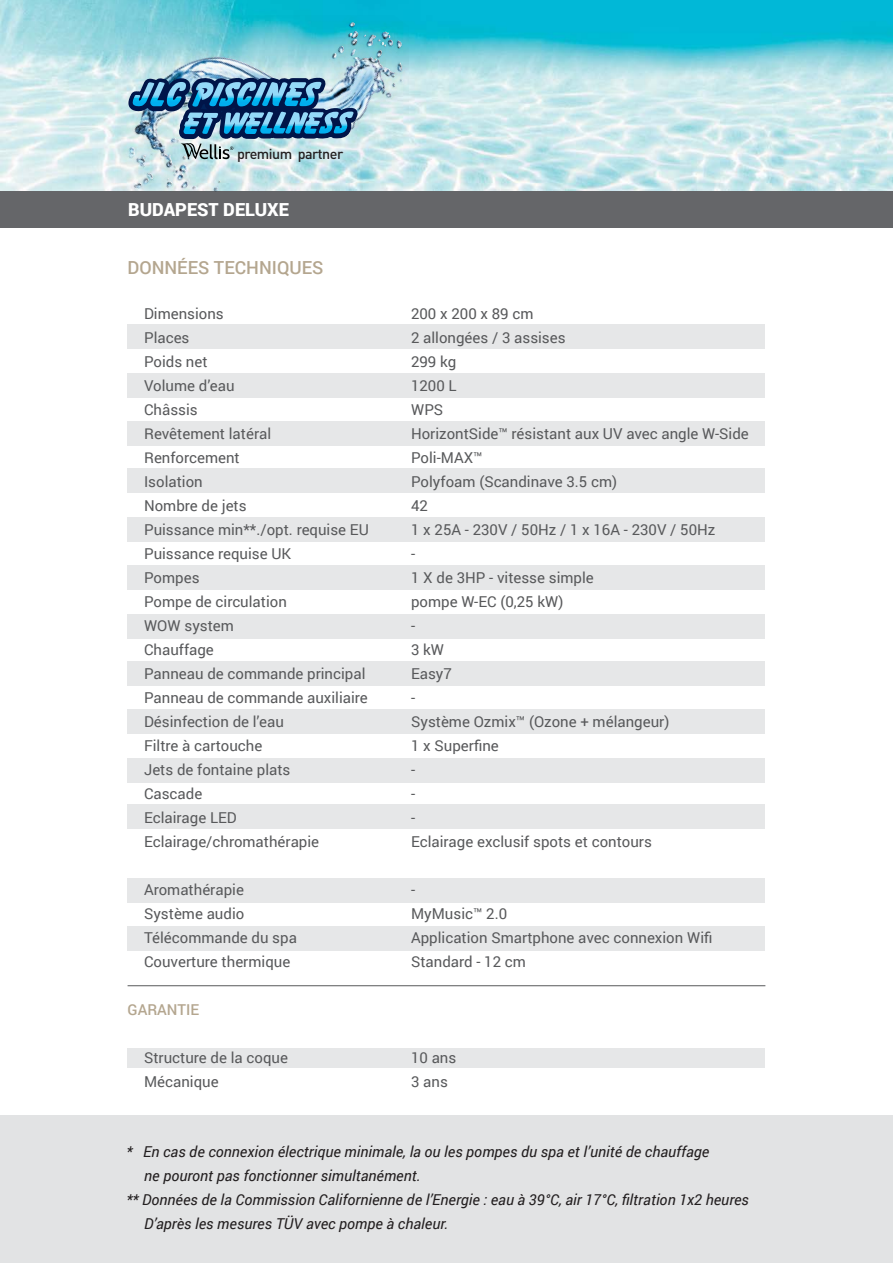
<style>
.page{position:relative;width:893px;height:1263px;background:#fff}
.page>*{position:absolute;margin:0;border:0;box-sizing:border-box;transform-origin:0 0}
.t1{font:500 18px "Roboto";color:#b4a68f}
.t2{font:900 18px "Roboto";color:#fff}
.t3{font:15px "Roboto";color:#58595b}
.t4{font:italic 15px "Roboto";color:#231f20}
.t5{font:500 15px "Roboto";color:#b4a68f}
.t6{font:500 14.25px "DIN Pro";letter-spacing:-.035em;color:#231f20}
</style>
<div class="page">
<div style="left:128px;top:324px;width:637px;height:25px;background:#e6e7e8"></div>
<div style="left:128px;top:373px;width:637px;height:25px;background:#e6e7e8"></div>
<div style="left:128px;top:421px;width:637px;height:25px;background:#e6e7e8"></div>
<div style="left:128px;top:469px;width:637px;height:24px;background:#e6e7e8"></div>
<div style="left:128px;top:517px;width:637px;height:25px;background:#e6e7e8"></div>
<div style="left:128px;top:566px;width:637px;height:24px;background:#e6e7e8"></div>
<div style="left:128px;top:614px;width:637px;height:25px;background:#e6e7e8"></div>
<div style="left:128px;top:661px;width:637px;height:24px;background:#e6e7e8"></div>
<div style="left:128px;top:709px;width:637px;height:25px;background:#e6e7e8"></div>
<div style="left:128px;top:758px;width:637px;height:24px;background:#e6e7e8"></div>
<div style="left:128px;top:804px;width:637px;height:25px;background:#e6e7e8"></div>
<div style="left:128px;top:878px;width:637px;height:25px;background:#e6e7e8"></div>
<div style="left:128px;top:926px;width:637px;height:25px;background:#e6e7e8"></div>
<div style="left:128px;top:1048px;width:637px;height:19px;background:#e6e7e8"></div>
<div style="left:0;top:188px;width:893px;height:39px;background:#656669"></div>
<div style="left:0;top:1115px;width:893px;height:148px;background:#e2e3e4"></div>
<hr style="left:128px;top:985px;width:637px;height:1px;background:#58595b">
<img style="left:0;top:0;width:893px;height:190px">
<svg style="left:145px;top:16px;width:264px;height:175px;background:#58c9d9"></svg>
<img style="left:118px;top:22px;width:285px;height:169px">
<p class="t6" style="left:237px;top:143px;width:108px">premium partner</p>
<p class="t2" style="left:128px;top:196px;width:162px">BUDAPEST DELUXE</p>
<p class="t1" style="left:128px;top:255px;width:25px">DONN</p>
<p class="t1" style="left:177px;top:255px;width:124px">ÉES TECHNIQUES</p>
<p class="t3" style="left:144px;top:303px;width:81px">Dimensions</p>
<p class="t3" style="left:411px;top:303px;width:124px">200 x 200 x 89 cm</p>
<p class="t3" style="left:144px;top:327px;width:47px">Places</p>
<p class="t3" style="left:411px;top:327px;width:156px">2 allongées / 3 assises</p>
<p class="t3" style="left:144px;top:351px;width:65px">Poids net</p>
<p class="t3" style="left:411px;top:351px;width:47px">299 kg</p>
<p class="t3" style="left:144px;top:375px;width:92px">Volume d’eau</p>
<p class="t3" style="left:411px;top:375px;width:47px">1200 L</p>
<p class="t3" style="left:144px;top:399px;width:55px">Châssis</p>
<p class="t3" style="left:411px;top:399px;width:34px">WPS</p>
<p class="t3" style="left:144px;top:423px;width:129px">Revêtement latéral</p>
<p class="t3" style="left:411px;top:423px;width:339px">HorizontSide™ résistant aux UV avec angle W-Side</p>
<p class="t3" style="left:144px;top:447px;width:97px">Renforcement</p>
<p class="t3" style="left:411px;top:447px;width:73px">Poli-MAX™</p>
<p class="t3" style="left:144px;top:471px;width:60px">Isolation</p>
<p class="t3" style="left:411px;top:471px;width:208px">Polyfoam (Scandinave 3.5 cm)</p>
<p class="t3" style="left:144px;top:495px;width:104px">Nombre de jets</p>
<p class="t3" style="left:411px;top:495px;width:18px">42</p>
<p class="t3" style="left:144px;top:519px;width:226px">Puissance min**./opt. requise EU</p>
<p class="t3" style="left:411px;top:519px;width:306px">1 x 25A - 230V / 50Hz / 1 x 16A - 230V / 50Hz</p>
<p class="t3" style="left:144px;top:543px;width:149px">Puissance requise UK</p>
<p class="t3" style="left:411px;top:543px;width:6px">-</p>
<p class="t3" style="left:144px;top:567px;width:57px">Pompes</p>
<p class="t3" style="left:411px;top:567px;width:184px">1 X de 3HP - vitesse simple</p>
<p class="t3" style="left:144px;top:591px;width:144px">Pompe de circulation</p>
<p class="t3" style="left:411px;top:591px;width:154px">pompe W-EC (0,25 kW)</p>
<p class="t3" style="left:144px;top:615px;width:91px">WOW system</p>
<p class="t3" style="left:411px;top:615px;width:6px">-</p>
<p class="t3" style="left:144px;top:639px;width:71px">Chauffage</p>
<p class="t3" style="left:411px;top:639px;width:35px">3 kW</p>
<p class="t3" style="left:144px;top:663px;width:223px">Panneau de commande principal</p>
<p class="t3" style="left:411px;top:663px;width:42px">Easy7</p>
<p class="t3" style="left:144px;top:687px;width:225px">Panneau de commande auxiliaire</p>
<p class="t3" style="left:411px;top:687px;width:6px">-</p>
<p class="t3" style="left:144px;top:711px;width:141px">Désinfection de l’eau</p>
<p class="t3" style="left:411px;top:711px;width:260px">Système Ozmix™ (Ozone + mélangeur)</p>
<p class="t3" style="left:144px;top:735px;width:120px">Filtre à cartouche</p>
<p class="t3" style="left:411px;top:735px;width:89px">1 x Superfine</p>
<p class="t3" style="left:144px;top:759px;width:148px">Jets de fontaine plats</p>
<p class="t3" style="left:411px;top:759px;width:6px">-</p>
<p class="t3" style="left:144px;top:783px;width:60px">Cascade</p>
<p class="t3" style="left:411px;top:783px;width:6px">-</p>
<p class="t3" style="left:144px;top:807px;width:94px">Eclairage LED</p>
<p class="t3" style="left:411px;top:807px;width:6px">-</p>
<p class="t3" style="left:144px;top:831px;width:177px">Eclairage/chromathérapie</p>
<p class="t3" style="left:411px;top:831px;width:242px">Eclairage exclusif spots et contours</p>
<p class="t3" style="left:144px;top:879px;width:101px">Aromathérapie</p>
<p class="t3" style="left:411px;top:879px;width:6px">-</p>
<p class="t3" style="left:144px;top:903px;width:102px">Système audio</p>
<p class="t3" style="left:411px;top:903px;width:98px">MyMusic™ 2.0</p>
<p class="t3" style="left:144px;top:927px;width:154px">Télécommande du spa</p>
<p class="t3" style="left:411px;top:927px;width:303px">Application Smartphone avec connexion Wifi</p>
<p class="t3" style="left:144px;top:951px;width:148px">Couverture thermique</p>
<p class="t3" style="left:411px;top:951px;width:116px">Standard - 12 cm</p>
<p class="t5" style="left:128px;top:999px;width:73px">GARANTIE</p>
<p class="t3" style="left:144px;top:1047px;width:145px">Structure de la coque</p>
<p class="t3" style="left:411px;top:1047px;width:47px">10 ans</p>
<p class="t3" style="left:144px;top:1071px;width:76px">Mécanique</p>
<p class="t3" style="left:411px;top:1071px;width:38px">3 ans</p>
<p class="t4" style="left:126px;top:1141px;width:584px">* En cas de connexion électrique minimale, la ou les pompes du spa et l’unité de chauffage</p>
<p class="t4" style="left:144px;top:1165px;width:278px">ne pouront pas fonctionner simultanément.</p>
<p class="t4" style="left:126px;top:1189px;width:624px">** Données de la Commission Californienne de l’Energie : eau à 39°C, air 17°C, filtration 1x2 heures</p>
<p class="t4" style="left:144px;top:1213px;width:305px">D’après les mesures TÜV avec pompe à chaleur.</p>
</div>
